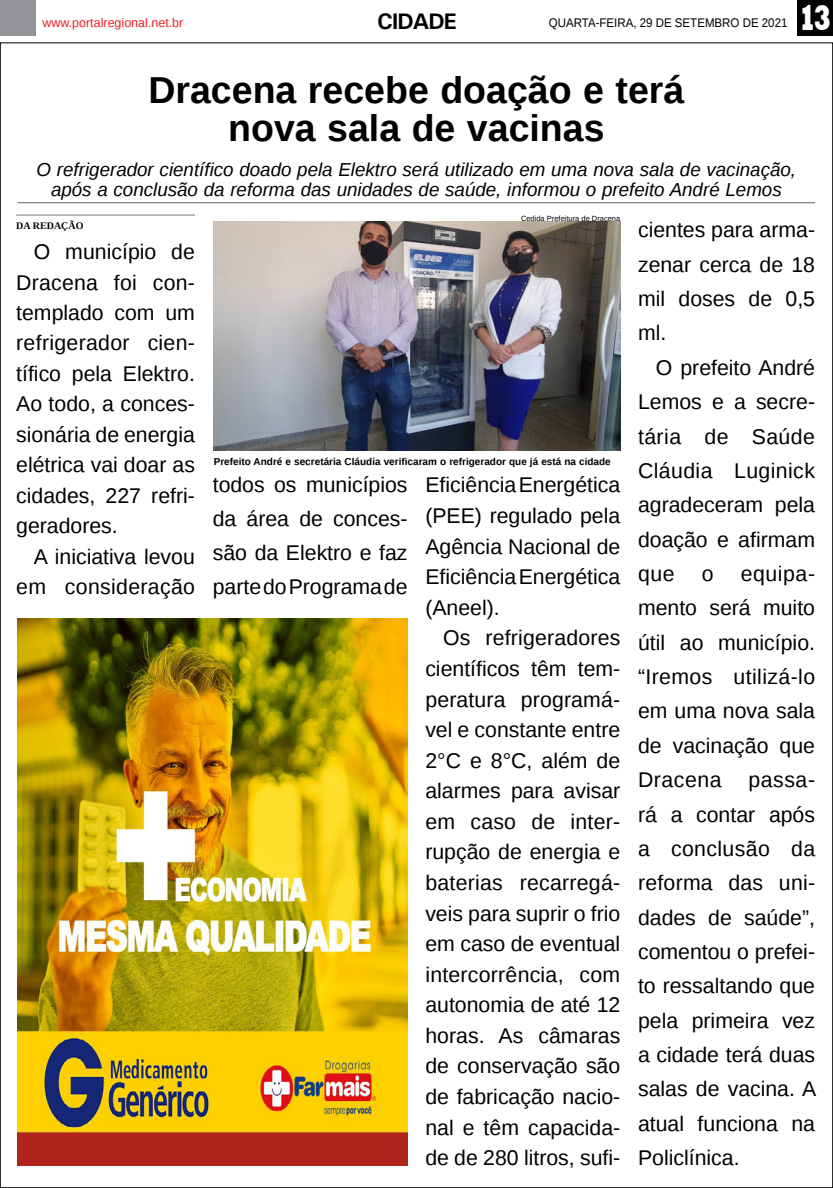
<style>
.page{position:relative;width:833px;height:1188px;background:#fff}
.page>*{position:absolute;margin:0;border:0;box-sizing:border-box;transform-origin:0 0}
.TÍTULO{font:700 37.5px/37.5px "Liberation Sans";color:#000;text-align:center}
.t1{font:800 36.12px "Rockwell";color:#fff;scale:.7 1}
.TITULO_PG{font:700 22.5px "Univers";letter-spacing:-.04em;color:#000}
.MATÉRIA{font:21.25px/34.4px "Liberation Sans";color:#000;text-align:justify}
.LINHA_FINA{font:italic 18.75px/20px "Liberation Sans";color:#000;text-align:center}
.DATA_PG{font:12.5px "Liberation Sans";color:#000;scale:.92 1}
.DATA_PG-2{font:12.5px "Liberation Sans";color:#ed1d24}
.LEGENDA{font:700 10px "Liberation Sans";color:#000}
.CRÉDITO_NOME{font:700 10px "Liberation Serif";color:#000}
.CRÉDITO_FOTO{font:7.5px "Liberation Sans";color:#000}
</style>
<div class="page">
<div style="left:0;top:0;width:35px;height:35px;background:#939598"></div>
<div style="left:797px;top:0;width:36px;height:35px;background:#000"></div>
<img style="left:18px;top:618px;width:390px;height:546px">
<hr style="left:18px;top:202px;width:797px;height:1px;background:#000">
<hr style="left:16px;top:214px;width:179px;height:2px;background:#939598">
<img style="left:214px;top:222px;width:406px;height:228px">
<p class="DATA_PG-2" style="left:42px;top:15px;width:143px">www.portalregional.net.br</p>
<p class="TITULO_PG" style="left:377px;top:7px;width:81px">CIDADE</p>
<p class="DATA_PG" style="left:549px;top:15px;width:261px">QUARTA-FEIRA, 29 DE SETEMBRO DE 2021</p>
<p class="t1" style="left:799px;top:-3px;width:48px">13</p>
<p class="TÍTULO" style="left:148px;top:71px;width:537px">Dracena recebe doação e terá nova sala de vacinas</p>
<p class="LINHA_FINA" style="left:37px;top:159px;width:761px">O refrigerador científico doado pela Elektro será utilizado em uma nova sala de vacinação, após a conclusão da reforma das unidades de saúde, informou o prefeito André Lemos</p>
<p class="CRÉDITO_NOME" style="left:16px;top:218px;width:69px">DA REDAÇÃO</p>
<p class="MATÉRIA" style="left:16px;top:237px;width:180px;line-height:30.4px;text-indent:18px">O município de Dracena foi con&shy;templado com um refrigerador cien&shy;tífico pela Elektro.<br>Ao todo, a conces&shy;sionária de energia elétrica vai doar as cidades, 227 refri&shy;geradores.</p>
<p class="MATÉRIA" style="left:16px;top:541px;width:180px;line-height:30.4px;text-align:right">A iniciativa levou em consideração</p>
<p class="CRÉDITO_FOTO" style="left:521px;top:214px;width:101px">Cedida Prefeitura de Dracena</p>
<p class="MATÉRIA" style="left:638px;top:214px;width:178px">cientes para arma&shy;zenar cerca de 18 mil doses de 0,5 ml.</p>
<p class="MATÉRIA" style="left:638px;top:351px;width:178px;text-indent:18px">O prefeito André Lemos e a secre&shy;tária de Saúde Cláudia Luginick agradeceram pela doação e afirmam que</p>
<p class="LEGENDA" style="left:214px;top:454px;width:399px">Prefeito André e secretária Cláudia verificaram o refrigerador que já está na cidade</p>
<p class="MATÉRIA" style="left:213px;top:469px;width:196px;line-height:33.9px">todos os municípios da área de conces&shy;são da Elektro e faz parte do Programa de</p>
<p class="MATÉRIA" style="left:425px;top:470px;width:196px;line-height:30.5px">Eficiência Energética (PEE) regulado pela Agência Nacional de Eficiência Energética (Aneel).</p>
<p class="MATÉRIA" style="left:425px;top:623px;width:196px;line-height:30.5px;text-indent:18px">Os refrigeradores científicos têm tem&shy;peratura programá&shy;vel e constante entre 2°C e 8°C, além de alarmes para avisar em caso de inter&shy;rupção de energia e baterias recarregá&shy;veis para suprir o frio em caso de eventual intercorrência, com autonomia de até 12 horas. As câmaras de conservação são de fabricação nacio&shy;nal e têm capacida&shy;de de 280 litros, sufi-</p>
<p class="MATÉRIA" style="left:638px;top:557px;width:179px;text-indent:103px">equipa&shy;mento será muito útil ao município. “Iremos utilizá-lo em uma nova sala de vacinação que Dracena</p>
<p class="MATÉRIA" style="left:702px;top:557px;width:13px">o</p>
<p class="MATÉRIA" style="left:638px;top:763px;width:180px;text-indent:110px">passa&shy;rá a contar após a conclusão da reforma das uni&shy;dades de saúde”, comentou o prefei&shy;to ressaltando que pela primeira vez a cidade terá duas salas de vacina. A atual funciona na Policlínica.</p>
</div>
